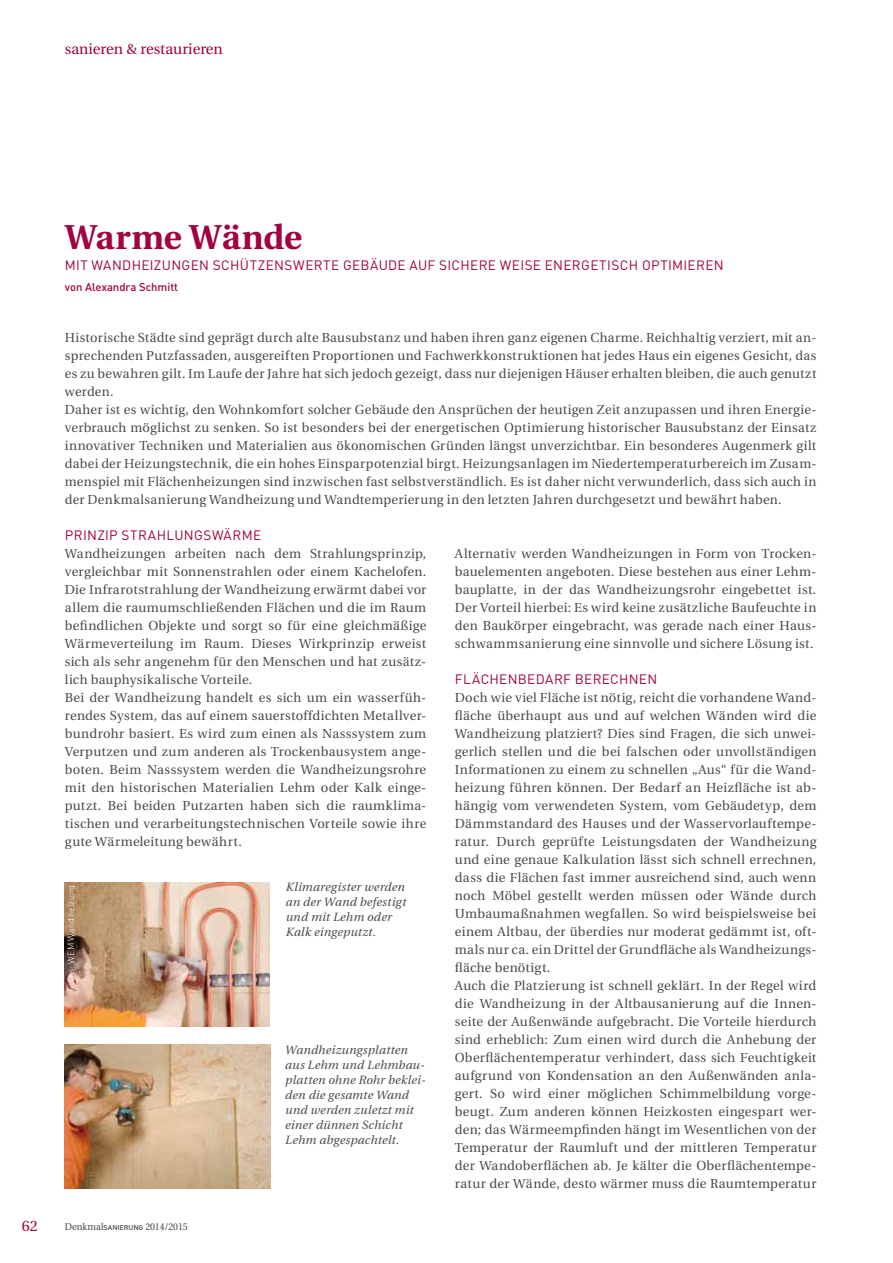
<style>
.page{position:relative;width:893px;height:1263px;background:#fff}
.page>*{position:absolute;margin:0;border:0;box-sizing:border-box;transform-origin:0 0}
.t1{font:700 34.5px "Utopia";letter-spacing:.005em;color:#a2023f}
.t2{font:15px "Utopia";color:#a2023f}
.t3{font:13.5px "DIN";letter-spacing:.04em;color:#a2023f}
.t4{font:13.05px/18px "Utopia";letter-spacing:.02em;color:#4b4b4d}
.t5{font:italic 12px/15px "Utopia";letter-spacing:.02em;color:#4b4b4d}
.t6{font:500 11.25px "DIN";color:#a2023f}
.t7{font:9.75px "Utopia";letter-spacing:-.015em;color:#4b4b4d;scale:.95 1}
.t8{font:300 9px "DIN";letter-spacing:.025em;color:#fff}
.s1{font-family:"DIN";font-weight:500;font-size:6.9px}
</style>
<div class="page">
<img style="left:65px;top:882px;width:205px;height:144px">
<img style="left:65px;top:1044px;width:205px;height:144px">
<p class="t2" style="left:65px;top:40px;width:160px">sanieren &amp; restaurieren</p>
<p class="t2" style="left:22px;top:1217px;width:18px">62</p>
<h1 class="t1" style="left:65px;top:217px;width:239px">Warme Wände</h1>
<p class="t3" style="left:65px;top:256px;width:660px">MIT WANDH EIZU NGEN SCH ÜTZENSWERTE GEBÄU DE AUF SICH ERE WEISE ENERGETISCH OPTIMIEREN</p>
<p class="t6" style="left:65px;top:279px;width:115px">von Alexandra Schmitt</p>
<p class="t4" style="left:65px;top:329px;width:753px">Historische Städte sind geprägt durch alte Bausubstanz und haben ihren ganz eigenen Charme. Reichhaltig verziert, mit an&shy;sprechenden Putzfassaden, ausgereiften Proportionen und Fachwerkkonstruktionen hat jedes Haus ein eigenes Gesicht, das es zu bewahren gilt. Im Laufe der Jahre hat sich jedoch gezeigt, dass nur diejenigen Häuser erhalten bleiben, die auch genutzt werden.<br>Daher ist es wichtig, den Wohnkomfort solcher Gebäude den Ansprüchen der heutigen Zeit anzupassen und ihren Energie&shy;verbrauch möglichst zu senken. So ist besonders bei der energetischen Optimierung historischer Bausubstanz der Einsatz innovativer Techniken und Materialien aus ökonomischen Gründen längst unverzichtbar. Ein besonderes Augenmerk gilt dabei der Heizungstechnik, die ein hohes Einsparpotenzial birgt. Heizungsanlagen im Niedertemperaturbereich im Zusam&shy;menspiel mit Flächenheizungen sind inzwischen fast selbstverständlich. Es ist daher nicht verwunderlich, dass sich auch in der Denkmalsanierung Wandheizung und Wandtemperierung in den letzten Jahren durchgesetzt und bewährt haben.</p>
<p class="t3" style="left:65px;top:527px;width:198px">PRINZIP STRAH LU NGSWÄRME</p>
<p class="t4" style="left:65px;top:545px;width:363px">Wandheizungen arbeiten nach dem Strahlungsprinzip, vergleichbar mit Sonnenstrahlen oder einem Kachelofen.<br>Die Infrarotstrahlung der Wandheizung erwärmt dabei vor allem die raumumschließenden Flächen und die im Raum befindlichen Objekte und sorgt so für eine gleichmäßige Wärmeverteilung im Raum. Dieses Wirkprinzip erweist sich als sehr angenehm für den Menschen und hat zusätz&shy;lich bauphysikalische Vorteile.<br>Bei der Wandheizung handelt es sich um ein wasserfüh&shy;rendes System, das auf einem sauerstoffdichten Metallver&shy;bundrohr basiert. Es wird zum einen als Nasssystem zum Verputzen und zum anderen als Trockenbausystem ange&shy;boten. Beim Nasssystem werden die Wandheizungsrohre mit den historischen Materialien Lehm oder Kalk einge&shy;putzt. Bei beiden Putzarten haben sich die raumklima&shy;tischen und verarbeitungstechnischen Vorteile sowie ihre gute Wärmeleitung bewährt.</p>
<p class="t4" style="left:455px;top:545px;width:363px;text-align:justify">Alternativ werden Wandheizungen in Form von Trocken&shy;bauelementen angeboten. Diese bestehen aus einer Lehm&shy;bauplatte, in der das Wandheizungsrohr eingebettet ist.<br>Der Vorteil hierbei: Es wird keine zusätzliche Baufeuchte in den Baukörper eingebracht, was gerade nach einer Haus&shy;schwammsanierung eine sinnvolle und sichere Lösung ist.</p>
<p class="t3" style="left:455px;top:671px;width:204px">FLÄCH ENBEDARF BERECH NEN</p>
<p class="t4" style="left:455px;top:689px;width:363px">Doch wie viel Fläche ist nötig, reicht die vorhandene Wand&shy;fläche überhaupt aus und auf welchen Wänden wird die Wandheizung platziert? Dies sind Fragen, die sich unwei&shy;gerlich stellen und die bei falschen oder unvollständigen Informationen zu einem zu schnellen „Aus“ für die Wand&shy;heizung führen können. Der Bedarf an Heizfläche ist ab&shy;hängig vom verwendeten System, vom Gebäudetyp, dem Dämmstandard des Hauses und der Wasservorlauftempe&shy;ratur. Durch geprüfte Leistungsdaten der Wandheizung und eine genaue Kalkulation lässt sich schnell errechnen, dass die Flächen fast immer ausreichend sind, auch wenn noch Möbel gestellt werden müssen oder Wände durch Umbaumaßnahmen wegfallen. So wird beispielsweise bei einem Altbau, der überdies nur moderat gedämmt ist, oft&shy;mals nur ca. ein Drittel der Grundfläche als Wandheizungs&shy;fläche benötigt.<br>Auch die Platzierung ist schnell geklärt. In der Regel wird die Wandheizung in der Altbausanierung auf die Innen&shy;seite der Außenwände aufgebracht. Die Vorteile hierdurch sind erheblich: Zum einen wird durch die Anhebung der Oberflächentemperatur verhindert, dass sich Feuchtigkeit aufgrund von Kondensation an den Außenwänden anla&shy;gert. So wird einer möglichen Schimmelbildung vorge&shy;beugt. Zum anderen können Heizkosten eingespart wer&shy;den; das Wärmeempfinden hängt im Wesentlichen von der Temperatur der Raumluft und der mittleren Temperatur der Wandoberflächen ab. Je kälter die Oberflächentempe&shy;ratur der Wände, desto wärmer muss die Raumtemperatur</p>
<p class="t8" style="left:65px;top:992px;width:108px;rotate:-90deg">Fotos: WEM Wandheizung</p>
<p class="t5" style="left:285px;top:880px;width:122px">Klimaregister werden an der Wand befestigt und mit Lehm oder<br>Kalk eingeputzt.</p>
<p class="t5" style="left:285px;top:1042px;width:142px">Wandheizungsplatten aus Lehm und Lehmbau&shy;platten ohne Rohr beklei&shy;den die gesamte Wand und werden zuletzt mit einer dünnen Schicht<br>Lehm abgespachtelt.</p>
<p class="t7" style="left:65px;top:1222px;width:131px">Denkmal<span class="s1">sanierung</span> 2014/2015</p>
</div>
